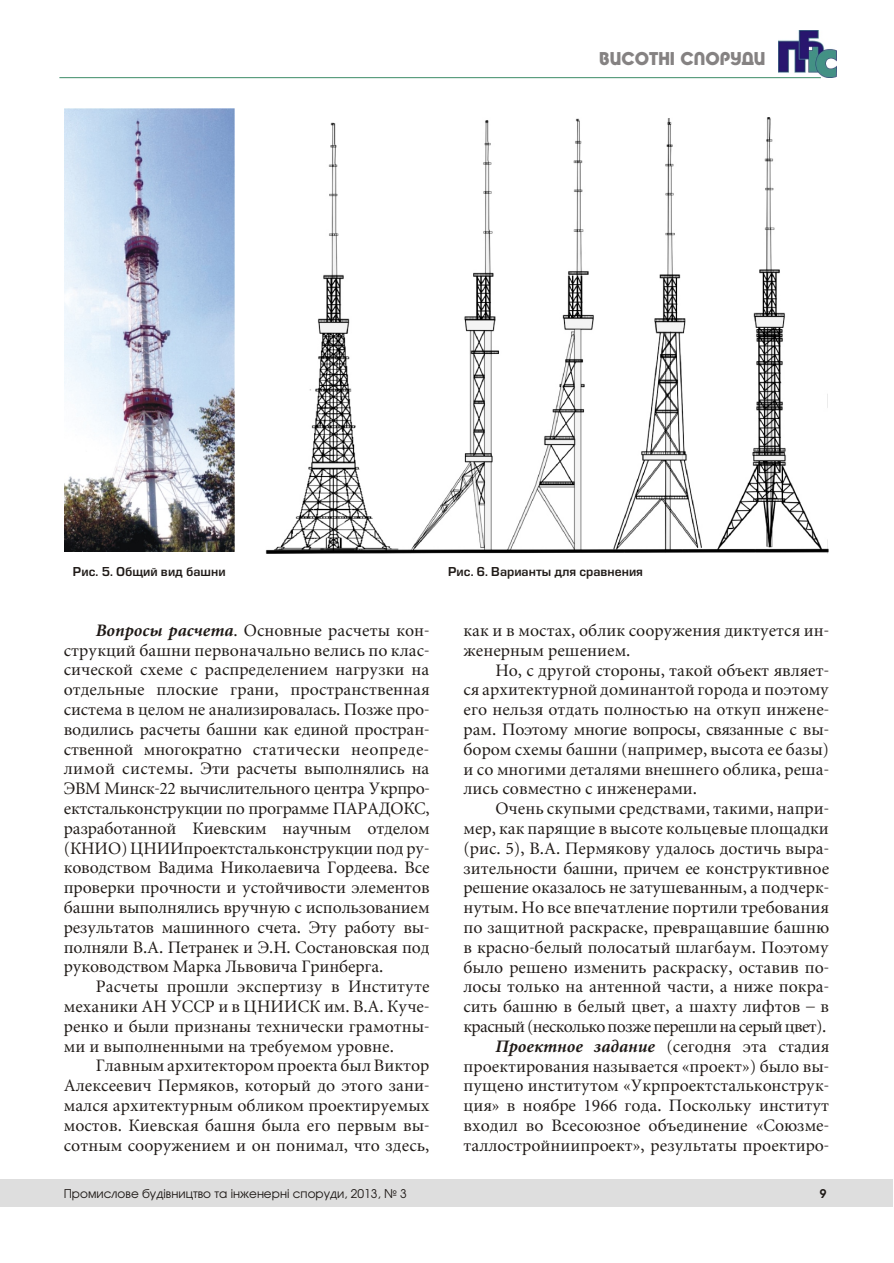
<style>
.page{position:relative;width:894px;height:1263px;background:#fff}
.page>*{position:absolute;margin:0;border:0;box-sizing:border-box;transform-origin:0 0}
.t1{font:700 18px "Taurus";color:#858282}
.t2{font:17.25px/19.8px "Miniature";color:#1f1a17;text-align:justify}
.t3{font:12px "Avangard TM";color:#1f1a17}
.t4{font:12px "Europe Demi";color:#1f1a17}
.t5{font:700 12px "Avangard TM";color:#1f1a17}
.s1{font-weight:700;font-style:italic}
</style>
<div class="page">
<div style="left:0;top:1179px;width:893px;height:28px;background:#dedede"></div>
<img style="left:779px;top:31px;width:58px;height:47px">
<svg style="left:59px;top:77px;width:763px;height:2px;background:#9cc4b2"></svg>
<img style="left:64px;top:109px;width:170px;height:442px">
<img style="left:265px;top:118px;width:564px;height:436px">
<p class="t1" style="left:599px;top:51px;width:168px">ВИСОТНІ СПОРУДИ</p>
<p class="t4" style="left:73px;top:567px;width:154px">Рис. 5. Общий вид баш ни</p>
<p class="t4" style="left:448px;top:567px;width:196px">Рис. 6. Ва ри ан ты для срав не ния</p>
<p class="t2" style="left:64px;top:622px;width:368px;text-indent:32px"><span class="s1">Воп ро сы рас че та</span>. Основ ные рас че ты ко н - ст рук ций баш ни пер во на чаль но ве лись по клас&shy;си чес кой схе ме с рас п ре де ле ни ем на груз ки на от дель ные плос кие гра ни, про стра нствен ная сис те ма в це лом не ана ли зи ро ва лась. Поз же про - во ди лись рас че ты баш ни как еди ной про стра н - ствен ной мно гок рат но ста ти чес ки не опре де - ли мой сис те мы. Эти рас че ты вы пол ня лись на ЭВМ Минск-22 вы чис ли тель но го цен тра Укрпро - ект сталь ко нструк ции по про грам ме ПАРАДОКС, раз ра бо тан ной Ки ев с ким на учным от де лом (КНИО) ЦНИИпро е кт сталь ко нструк ции под ру - ко во дством Ва ди ма Ни ко ла е ви ча Гор де е ва. Все про вер ки про чнос ти и устой чи вос ти эле мен тов баш ни вы пол ня лись вруч ную с ис поль зо ва ни ем ре зуль та тов ма шин но го сче та. Эту ра бо ту вы - пол ня ли В.А. Пет ра нек и Э.Н. Сос та нов ская под ру ко во дством Мар ка Льво ви ча Грин бер га.</p>
<p class="t2" style="left:64px;top:978px;width:367px;text-indent:32px">Рас че ты про шли экс пер ти зу в Инсти ту те ме ха ни ки АН УССР и в ЦНИИСК им. В.А. Ку че - рен ко и были при зна ны тех ни чес ки гра мот ны - ми и вы пол нен ны ми на тре бу е мом уров не.</p>
<p class="t2" style="left:64px;top:1057px;width:367px;text-indent:32px">Глав ным ар хи тек то ром про ек та был Вик тор Алексеевич Пер мя ков, ко то рый до это го за ни - мал ся ар хи тек тур ным об ли ком про ек ти ру е мых мос тов. Ки ев ская баш ня была его пер вым вы&shy;сот ным со ору же ни ем и он по ни мал, что здесь,</p>
<p class="t2" style="left:463px;top:622px;width:367px">как и в мос тах, об лик со ору же ния дик ту ется ин - же нерным ре ше нием.</p>
<p class="t2" style="left:463px;top:661px;width:367px;text-indent:32px">Но, с дру гой сто ро ны, та кой об ъ ект яв ля ет&shy;ся ар хи тек тур ной до ми нан той го ро да и по э то му его не льзя от дать по лнос тью на от куп ин же не - рам. По э то му мно гие воп ро сы, свя занные с вы&shy;бо ром схе мы баш ни (на при мер, вы со та ее базы) и со мно ги ми де та ля ми внеш не го об ли ка, ре ша - лись со вмес тно с ин же не ра ми.</p>
<p class="t2" style="left:463px;top:800px;width:367px;text-align:right">Очень ску пы ми сре дства ми, та ки ми, на при - мер, как па ря щие в вы со те коль це вые пло щад ки (рис. 5), В.А. Пер мя ко ву уда лось дос тичь вы ра - зи тельнос ти баш ни, при чем ее ко н струк тив ное ре ше ние ока за лось не за ту ше ван ным, а под чер к - ну тым. Но все впе чат ле ние по рти ли тре бо ва ния по за щит ной рас крас ке, пре вра щав шие баш ню в крас но-бе лый по ло са тый шлаг ба ум. По э то му было ре ше но из ме нить рас крас ку, оста вив по - ло сы толь ко на ан тен ной час ти, а ниже по кра - сить баш ню в бе лый цвет, а шах ту лиф тов – в крас ный (не сколь копо зже пе ре шли на се рый цвет).<br><span class="s1">Про ек тное за да ние</span> (се го дня эта ста дия про ек ти ро ва ния на зы ва ет ся «про ект») было вы - пу ще но ин сти ту том «Укрпро е ктсталь ко нструк - ция» в но яб ре 1966 года. Пос коль ку ин сти тут вхо дил во Все со юз ное об ъ е ди не ние «Со юз ме - тал лос трой ни ип ро ект», ре зуль та ты про ек ти ро-</p>
<p class="t3" style="left:64px;top:1189px;width:345px">Промислове будівництво та інженерні споруди, 2013, № 3</p>
<p class="t5" style="left:820px;top:1189px;width:8px">9</p>
</div>
